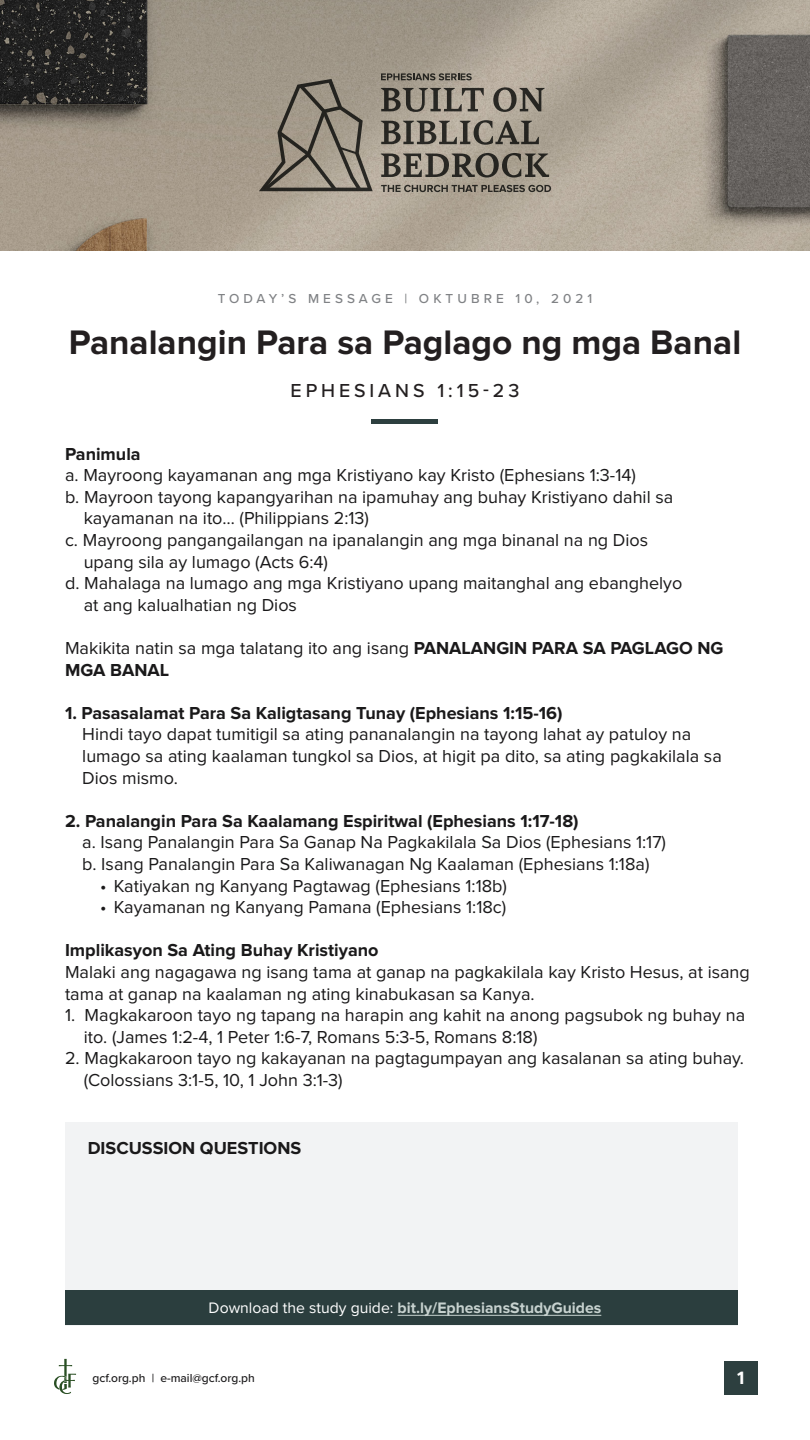
<style>
.page{position:relative;width:810px;height:1440px;background:#fff}
.page>*{position:absolute;margin:0;border:0;box-sizing:border-box;transform-origin:0 0}
.t1{font:700 35.25px "Proxima Nova";color:#231f20}
.t2{font:500 19.5px "Proxima Nova";letter-spacing:.2em;color:#231f20}
.t3{font:18px/21.6px "Proxima Nova";color:#1a191a}
.t4{font:700 18px "Proxima Nova";color:#1a191a}
.t5{font:700 18px "Metropolis";color:#fff}
.t6{font:700 15.75px "Proxima Nova";color:#c7d2cf}
.t7{font:500 13.5px "Proxima Nova";letter-spacing:.3em;color:#808285}
.t8{font:500 12px "Proxima Nova";color:#1a191a}
.s1{font-weight:700}
.s2{font-weight:400;color:#fff}
</style>
<div class="page">
<img style="left:0;top:0;width:810px;height:250px">
<div style="left:372px;top:419px;width:66px;height:5px;background:#2d3f3f"></div>
<div style="left:724px;top:1361px;width:34px;height:34px;background:#2d3f3f"></div>
<svg style="left:54px;top:1359px;width:22px;height:35px"></svg>
<svg style="left:381px;top:73px;width:91px;height:7px"></svg>
<svg style="left:381px;top:88px;width:103px;height:24px;background:#7d766c"></svg>
<svg style="left:493px;top:87px;width:52px;height:25px"></svg>
<svg style="left:381px;top:120px;width:158px;height:25px;background:#80796e"></svg>
<svg style="left:381px;top:153px;width:168px;height:25px;background:#7a7369"></svg>
<svg style="left:381px;top:185px;width:170px;height:7px"></svg>
<svg style="left:259px;top:79px;width:114px;height:112px;background:#8d8578"></svg>
<div style="left:65px;top:1122px;width:672px;height:203px;background:#f2f3f4"></div>
<div style="left:65px;top:1290px;width:672px;height:35px;background:#2b3e3e"></div>
<hr style="left:398px;top:1315px;width:203px;height:1px;background:#c7d2cf">
<p class="t7" style="left:218px;top:289px;width:376px">TODAY’S MESSAGE | OKTUBRE 10, 2021</p>
<p class="t1" style="left:69px;top:322px;width:674px">Panalangin Para sa Paglago ng mga Banal</p>
<p class="t2" style="left:291px;top:376px;width:230px">EPHESIANS 1:15-23</p>
<p class="t4" style="left:65px;top:443px;width:77px">Panimula</p>
<p class="t3" style="left:65px;top:465px;width:572px">a. Mayroong kayamanan ang mga Kristiyano kay Kristo (Ephesians 1:3-14)</p>
<p class="t3" style="left:65px;top:486px;width:610px">b. Mayroon tayong kapangyarihan na ipamuhay ang buhay Kristiyano dahil sa</p>
<p class="t3" style="left:84px;top:508px;width:287px">kayamanan na ito… (Philippians 2:13)</p>
<p class="t3" style="left:65px;top:530px;width:585px">c. Mayroong pangangailangan na ipanalangin ang mga binanal na ng Dios</p>
<p class="t3" style="left:84px;top:551px;width:246px">upang sila ay lumago (Acts 6:4)</p>
<p class="t3" style="left:65px;top:573px;width:619px">d. Mahalaga na lumago ang mga Kristiyano upang maitanghal ang ebanghelyo</p>
<p class="t3" style="left:84px;top:594px;width:215px">at ang kalualhatian ng Dios</p>
<p class="t3" style="left:65px;top:638px;width:660px">Makikita natin sa mga talatang ito ang isang <span class="s1">PANALANGIN PARA SA PAGLAGO NG<br>MGA BANAL</span></p>
<p class="t4" style="left:65px;top:702px;width:499px">1. Pasasalamat Para Sa Kaligtasang Tunay (Ephesians 1:15-16)</p>
<p class="t3" style="left:82px;top:724px;width:641px">Hindi tayo dapat tumitigil sa ating pananalangin na tayong lahat ay patuloy na lumago sa ating kaalaman tungkol sa Dios, at higit pa dito, sa ating pagkakilala sa<br>Dios mismo.</p>
<p class="t4" style="left:65px;top:810px;width:515px">2. Panalangin Para Sa Kaalamang Espiritwal (Ephesians 1:17-18)</p>
<p class="t3" style="left:82px;top:832px;width:585px">a. Isang Panalangin Para Sa Ganap Na Pagkakilala Sa Dios (Ephesians 1:17)</p>
<p class="t3" style="left:82px;top:854px;width:569px">b. Isang Panalangin Para Sa Kaliwanagan Ng Kaalaman (Ephesians 1:18a)</p>
<p class="t3" style="left:100px;top:875px;width:408px">• Katiyakan ng Kanyang Pagtawag (Ephesians 1:18b)</p>
<p class="t3" style="left:100px;top:897px;width:408px">• Kayamanan ng Kanyang Pamana (Ephesians 1:18c)</p>
<p class="t4" style="left:65px;top:940px;width:315px">Implikasyon Sa Ating Buhay Kristiyano</p>
<p class="t3" style="left:65px;top:962px;width:686px">Malaki ang nagagawa ng isang tama at ganap na pagkakilala kay Kristo Hesus, at isang tama at ganap na kaalaman ng ating kinabukasan sa Kanya.</p>
<p class="t3" style="left:84px;top:1005px;width:663px;text-indent:-19px">1. Magkakaroon tayo ng tapang na harapin ang kahit na anong pagsubok ng buhay na ito. (James 1:2-4, 1 Peter 1:6-7, Romans 5:3-5, Romans 8:18)</p>
<p class="t3" style="left:65px;top:1048px;width:681px">2. Magkakaroon tayo ng kakayanan na pagtagumpayan ang kasalanan sa ating buhay.</p>
<p class="t3" style="left:84px;top:1070px;width:261px">(Colossians 3:1-5, 10, 1 John 3:1-3)</p>
<p class="t4" style="left:88px;top:1138px;width:215px">DISCUSSION QUESTIONS</p>
<p class="t6" style="left:209px;top:1299px;width:394px"><span class="s2">Download the study guide:</span> bit.ly/EphesiansStudyGuides</p>
<p class="t8" style="left:92px;top:1369px;width:164px">gcf.org.ph | e-mail@gcf.org.ph</p>
<p class="t5" style="left:737px;top:1367px;width:9px">1</p>
</div>
